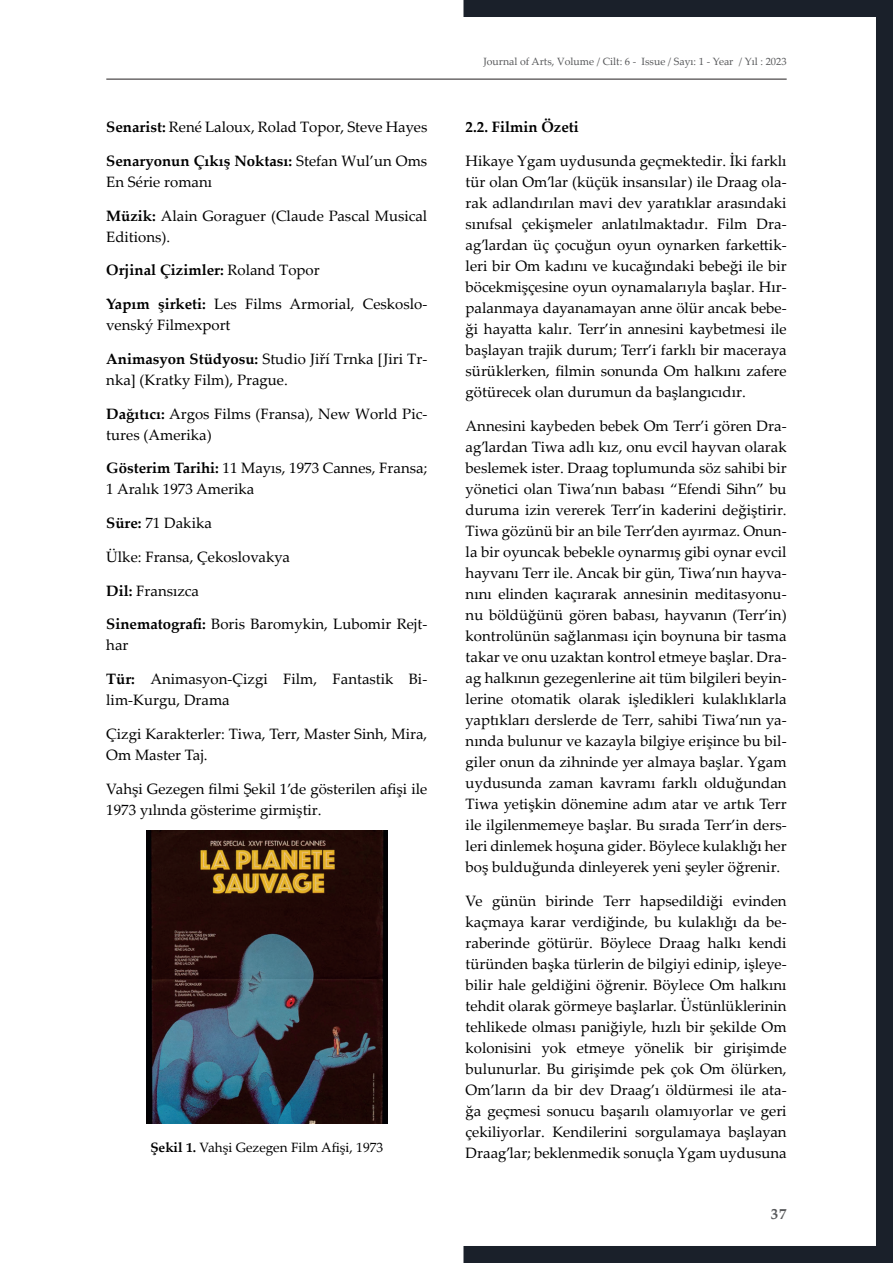
<style>
.page{position:relative;width:893px;height:1263px;background:#fff}
.page>*{position:absolute;margin:0;border:0;box-sizing:border-box;transform-origin:0 0}
.t1{font:15px/21px "Palatino Linotype";color:#000001}
.t2{font:700 15px "Palatino Linotype";color:#000001}
.t3{font:700 15px "Palatino Linotype";color:#57585a}
.t4{font:13.5px "Palatino Linotype";color:#000001}
.t5{font:10.5px "Palatino Linotype";color:#57585a}
.s1{font-weight:700}
.s2{font-weight:400}
</style>
<div class="page">
<svg style="left:463px;top:0;width:430px;height:1263px"></svg>
<hr style="left:106px;top:79px;width:681px;height:1px;background:#231f20">
<img style="left:146px;top:831px;width:241px;height:292px">
<p class="t1" style="left:106px;top:116px;width:323px"><span class="s1">Senarist:</span> René Laloux, Rolad Topor, Steve Hayes</p>
<p class="t1" style="left:106px;top:150px;width:323px"><span class="s1">Senaryonun Çıkış Noktası:</span> Stefan Wul’un Oms<br>En Série romanı</p>
<p class="t1" style="left:106px;top:204px;width:323px"><span class="s1">Müzik:</span> Alain Goraguer (Claude Pascal Musical<br>Editions).</p>
<p class="t2" style="left:106px;top:260px;width:215px">Orjinal Çizimler: <span class="s2">Roland Topor</span></p>
<p class="t1" style="left:106px;top:293px;width:323px"><span class="s1">Yapım şirketi:</span> Les Films Armorial, Ceskoslo&shy;venský Filmexport</p>
<p class="t1" style="left:106px;top:348px;width:323px"><span class="s1">Animasyon Stüdyosu:</span> Studio Jiří Trnka [Jiri Tr&shy;nka] (Kratky Film), Prague.</p>
<p class="t1" style="left:106px;top:402px;width:323px"><span class="s1">Dağıtıcı:</span> Argos Films (Fransa), New World Pic&shy;tures (Amerika)</p>
<p class="t1" style="left:106px;top:457px;width:323px"><span class="s1">Gösterim Tarihi:</span> 11 Mayıs, 1973 Cannes, Fransa;<br>1 Aralık 1973 Amerika</p>
<p class="t1" style="left:106px;top:512px;width:107px"><span class="s1">Süre:</span> 71 Dakika</p>
<p class="t1" style="left:106px;top:546px;width:185px">Ülke: Fransa, Çekoslovakya</p>
<p class="t1" style="left:106px;top:579px;width:94px"><span class="s1">Dil:</span> Fransızca</p>
<p class="t1" style="left:106px;top:613px;width:323px"><span class="s1">Sinematografi:</span> Boris Baromykin, Lubomir Rejt&shy;har</p>
<p class="t1" style="left:106px;top:668px;width:323px"><span class="s1">Tür:</span> Animasyon-Çizgi Film, Fantastik Bi&shy;lim-Kurgu, Drama</p>
<p class="t1" style="left:106px;top:723px;width:323px">Çizgi Karakterler: Tiwa, Terr, Master Sinh, Mira,<br>Om Master Taj.</p>
<p class="t1" style="left:106px;top:777px;width:323px">Vahşi Gezegen filmi Şekil 1’de gösterilen afişi ile<br>1973 yılında gösterime girmiştir.</p>
<p class="t4" style="left:150px;top:1138px;width:234px"><span class="s1">Şekil 1.</span> Vahşi Gezegen Film Afişi, 1973</p>
<p class="t5" style="left:483px;top:54px;width:305px">Journal of Arts, Volume / Cilt: 6 - Issue / Sayı: 1 - Year / Yıl : 2023</p>
<p class="t2" style="left:466px;top:116px;width:115px">2.2. Filmin Özeti</p>
<p class="t1" style="left:466px;top:150px;width:323px;text-align:justify">Hikaye Ygam uydusunda geçmektedir. İki farklı tür olan Om’lar (küçük insansılar) ile Draag ola&shy;rak adlandırılan mavi dev yaratıklar arasındaki sınıfsal çekişmeler anlatılmaktadır. Film Dra&shy;ag’lardan üç çocuğun oyun oynarken farkettik&shy;leri bir Om kadını ve kucağındaki bebeği ile bir böcekmişçesine oyun oynamalarıyla başlar. Hır&shy;palanmaya dayanamayan anne ölür ancak bebe&shy;ği hayatta kalır. Terr’in annesini kaybetmesi ile başlayan trajik durum; Terr’i farklı bir maceraya sürüklerken, filmin sonunda Om halkını zafere götürecek olan durumun da başlangıcıdır.</p>
<p class="t1" style="left:466px;top:414px;width:323px;text-align:justify">Annesini kaybeden bebek Om Terr’i gören Dra&shy;ag’lardan Tiwa adlı kız, onu evcil hayvan olarak beslemek ister. Draag toplumunda söz sahibi bir yönetici olan Tiwa’nın babası “Efendi Sihn” bu duruma izin vererek Terr’in kaderini değiştirir.<br>Tiwa gözünü bir an bile Terr’den ayırmaz. Onun&shy;la bir oyuncak bebekle oynarmış gibi oynar evcil hayvanı Terr ile. Ancak bir gün, Tiwa’nın hayva&shy;nını elinden kaçırarak annesinin meditasyonu&shy;nu böldüğünü gören babası, hayvanın (Terr’in) kontrolünün sağlanması için boynuna bir tasma takar ve onu uzaktan kontrol etmeye başlar. Dra&shy;ag halkının gezegenlerine ait tüm bilgileri beyin&shy;lerine otomatik olarak işledikleri kulaklıklarla yaptıkları derslerde de Terr, sahibi Tiwa’nın ya&shy;nında bulunur ve kazayla bilgiye erişince bu bil&shy;giler onun da zihninde yer almaya başlar. Ygam uydusunda zaman kavramı farklı olduğundan Tiwa yetişkin dönemine adım atar ve artık Terr ile ilgilenmemeye başlar. Bu sırada Terr’in ders&shy;leri dinlemek hoşuna gider. Böylece kulaklığı her boş bulduğunda dinleyerek yeni şeyler öğrenir.</p>
<p class="t1" style="left:466px;top:889px;width:323px;text-align:justify">Ve günün birinde Terr hapsedildiği evinden kaçmaya karar verdiğinde, bu kulaklığı da be&shy;raberinde götürür. Böylece Draag halkı kendi türünden başka türlerin de bilgiyi edinip, işleye&shy;bilir hale geldiğini öğrenir. Böylece Om halkını tehdit olarak görmeye başlarlar. Üstünlüklerinin tehlikede olması paniğiyle, hızlı bir şekilde Om kolonisini yok etmeye yönelik bir girişimde bulunurlar. Bu girişimde pek çok Om ölürken, Om’ların da bir dev Draag’ı öldürmesi ile ata&shy;ğa geçmesi sonucu başarılı olamıyorlar ve geri çekiliyorlar. Kendilerini sorgulamaya başlayan Draag’lar; beklenmedik sonuçla Ygam uydusuna</p>
<p class="t3" style="left:771px;top:1203px;width:17px">37</p>
</div>
